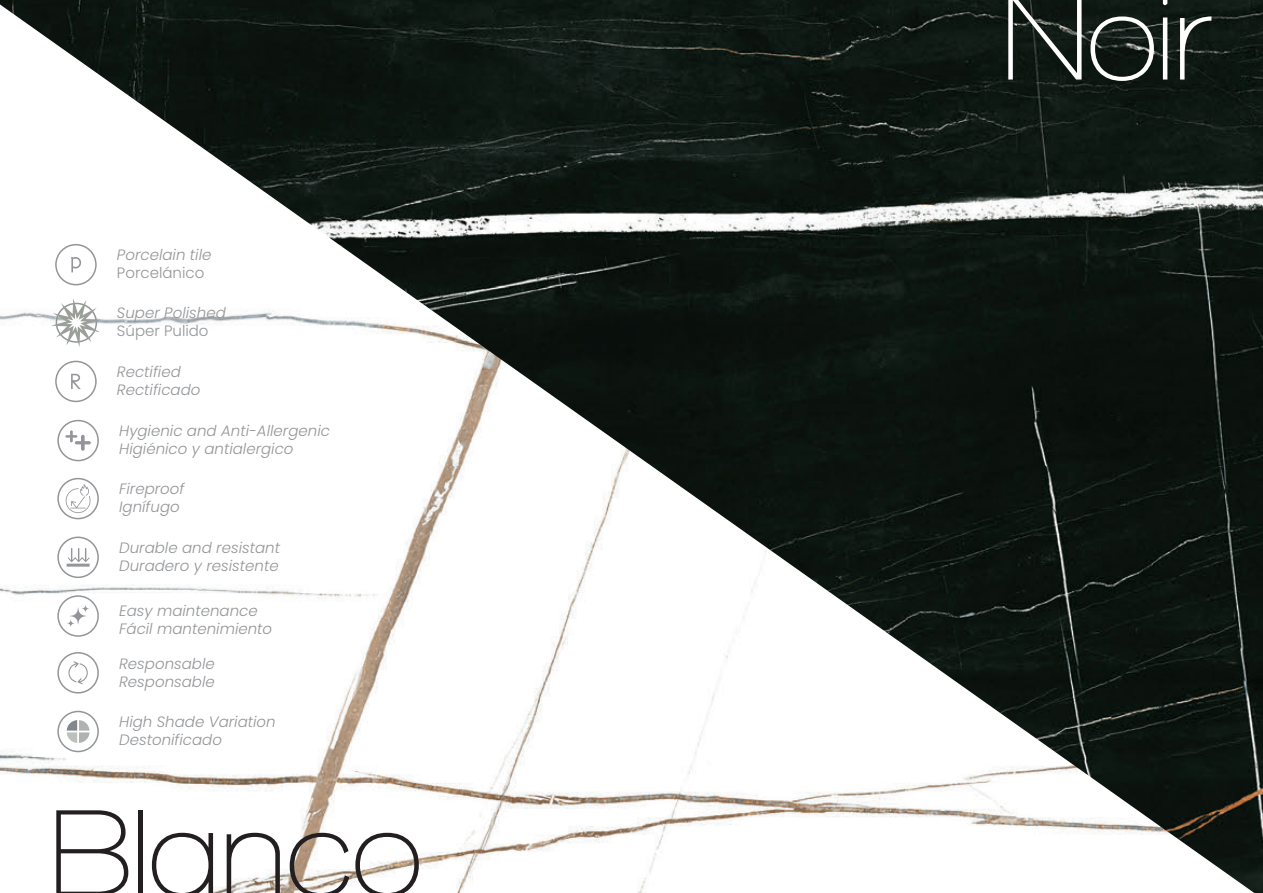
<style>
.page{position:relative;width:1263px;height:893px;background:#fff}
.page>*{position:absolute;margin:0;border:0;box-sizing:border-box;transform-origin:0 0}
.t1{font:600 126px "Walkway";color:#231f20}
.t2{font:600 126px "Walkway";color:#fff}
.t3{font:italic 300 15px/18px "Poppins";color:#939598}
.t4{font:300 15px "Poppins";color:#939598}
</style>
<div class="page">
<img style="left:0;top:0;width:1263px;height:893px">
<div style="left:55px;top:244px;width:42px;height:41px;border:2px solid #939598;border-radius:50%"></div>
<div style="left:55px;top:361px;width:42px;height:41px;border:2px solid #939598;border-radius:50%"></div>
<svg style="left:71px;top:374px;width:10px;height:15px"></svg>
<svg style="left:71px;top:257px;width:10px;height:15px"></svg>
<div style="left:57px;top:420px;width:42px;height:41px;border:2px solid #939598;border-radius:50%"></div>
<svg style="left:65px;top:430px;width:26px;height:21px"></svg>
<div style="left:57px;top:478px;width:42px;height:41px;border:2px solid #939598;border-radius:50%"></div>
<svg style="left:66px;top:484px;width:24px;height:29px"></svg>
<div style="left:57px;top:537px;width:42px;height:41px;border:2px solid #939598;border-radius:50%"></div>
<svg style="left:68px;top:548px;width:22px;height:14px"></svg>
<hr style="left:67px;top:564px;width:23px;height:3px;background:#939598">
<div style="left:57px;top:595px;width:42px;height:42px;border:2px solid #939598;border-radius:50%"></div>
<svg style="left:67px;top:605px;width:23px;height:22px"></svg>
<div style="left:57px;top:652px;width:42px;height:41px;border:2px solid #939598;border-radius:50%"></div>
<svg style="left:68px;top:661px;width:20px;height:23px"></svg>
<div style="left:57px;top:711px;width:42px;height:41px;border:2px solid #939598;border-radius:50%"></div>
<svg style="left:67px;top:720px;width:22px;height:23px"></svg>
<svg style="left:51px;top:298px;width:51px;height:49px"></svg>
<p class="t3" style="left:117px;top:246px;width:96px">Porcelain tile</p>
<p class="t4" style="left:117px;top:264px;width:89px">Porcelánico</p>
<p class="t3" style="left:117px;top:304px;width:110px">Super Polished</p>
<p class="t4" style="left:117px;top:322px;width:93px">Súper Pulido</p>
<p class="t3" style="left:117px;top:363px;width:85px">Rectified<br>Rectificado</p>
<p class="t3" style="left:119px;top:422px;width:212px">Hygienic and Anti-Allergenic<br>Higiénico y antialergico</p>
<p class="t3" style="left:119px;top:480px;width:67px">Fireproof<br>Ignífugo</p>
<p class="t3" style="left:119px;top:539px;width:162px">Durable and resistant<br>Duradero y resistente</p>
<p class="t3" style="left:119px;top:602px;width:155px">Easy maintenance<br>Fácil mantenimiento</p>
<p class="t3" style="left:119px;top:654px;width:97px">Responsable<br>Responsable</p>
<p class="t3" style="left:119px;top:713px;width:158px">High Shade Variation<br>Destonificado</p>
<h1 class="t1" style="left:51px;top:786px;width:372px">Blanco</h1>
<h1 class="t2" style="left:1002px;top:-31px;width:213px">Noir</h1>
</div>
